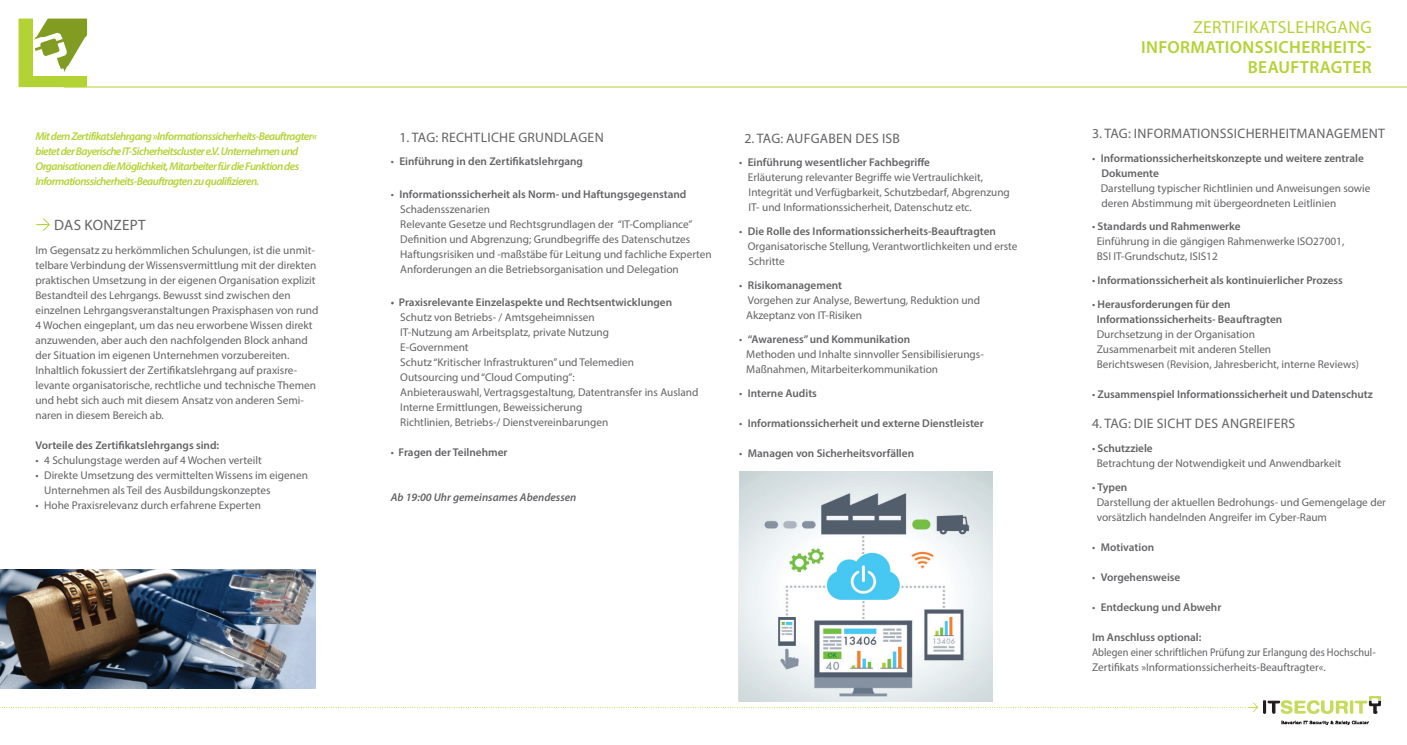
<style>
.page{position:relative;width:1407px;height:745px;background:#fff}
.page>*{position:absolute;margin:0;border:0;box-sizing:border-box;transform-origin:0 0}
.t1{font:600 17.5px "Myriad Pro";letter-spacing:.02em;color:#b3d234}
.t2{font:17.5px "Myriad Pro";letter-spacing:.02em;color:#b3d234}
.t3{font:15px "Myriad Pro";letter-spacing:.02em;color:#636366}
.t4{font:13.75px "Myriad Pro";letter-spacing:.02em;color:#636366}
.t5{font:11.25px/15px "Myriad Pro";color:#636366}
.t6{font:600 11.25px/15px "Myriad Pro";color:#636366}
.t7{font:italic 600 11.25px/15px "Myriad Pro";letter-spacing:-.05em;color:#b3d234}
.t8{font:11.25px/15px "Myriad Pro";color:#636366;scale:.92 1}
.t9{font:italic 600 11.25px "Myriad Pro";color:#636366}
.s1{font-weight:400}
</style>
<div class="page">
<img style="left:1263px;top:696px;width:117px;height:28px">
<svg style="left:0;top:702px;width:1258px;height:9px"></svg>
<div style="left:18px;top:18px;width:70px;height:70px;background:#b3d234"></div>
<img style="left:34px;top:20px;width:52px;height:56px">
<div style="left:18px;top:18px;width:70px;height:70px;border:1px solid #fff"></div>
<hr style="left:64px;top:87px;width:1343px;height:1px;background:#b3d234">
<svg style="left:36px;top:218px;width:14px;height:12px"></svg>
<img style="left:0;top:569px;width:315px;height:119px">
<img style="left:739px;top:471px;width:253px;height:229px">
<p class="t7" style="left:35px;top:128px;width:283px">Mit dem Zertifikatslehrgang »Informationssicherheits-Beauftragter« bietet der Bayerische IT-Sicherheitscluster e.V. Unternehmen und Organisationen die Möglichkeit, Mitarbeiter für die Funktion des Informationssicherheits-Beauftragten zu qualifizieren.</p>
<p class="t3" style="left:54px;top:215px;width:93px">DAS KONZEPT</p>
<p class="t5" style="left:35px;top:242px;width:285px">Im Gegensatz zu herkömmlichen Schulungen, ist die unmit&shy;telbare Verbindung der Wissensvermittlung mit der direkten praktischen Umsetzung in der eigenen Organisation explizit Bestandteil des Lehrgangs. Bewusst sind zwischen den einzelnen Lehrgangsveranstaltungen Praxisphasen von rund 4 Wochen eingeplant, um das neu erworbene Wissen direkt anzuwenden, aber auch den nachfolgenden Block anhand der Situation im eigenen Unternehmen vorzubereiten.</p>
<p class="t5" style="left:35px;top:362px;width:282px">Inhaltlich fokussiert der Zertifikatslehrgang auf praxisre&shy;levante organisatorische, rechtliche und technische Themen und hebt sich auch mit diesem Ansatz von anderen Semi&shy;naren in diesem Bereich ab.</p>
<p class="t6" style="left:35px;top:437px;width:185px">Vorteile des Zertifikatslehrgangs sind:</p>
<p class="t5" style="left:35px;top:452px;width:228px">• 4 Schulungstage werden auf 4 Wochen verteilt</p>
<p class="t5" style="left:44px;top:467px;width:265px;text-indent:-9px">• Direkte Umsetzung des vermittelten Wissens im eigenen<br>Unternehmen als Teil des Ausbildungskonzeptes</p>
<p class="t5" style="left:35px;top:497px;width:227px">• Hohe Praxisrelevanz durch erfahrene Experten</p>
<p class="t4" style="left:399px;top:128px;width:206px">1. TAG: RECHTLICHE GRUNDLAGEN</p>
<p class="t6" style="left:391px;top:154px;width:194px"><span class="s1">•</span> Einführung in den Zertifikatslehrgang</p>
<p class="t6" style="left:391px;top:186px;width:297px"><span class="s1">•</span> Informationssicherheit als Norm- und Haftungsgegenstand</p>
<p class="t5" style="left:400px;top:201px;width:313px">Schadensszenarien<br>Relevante Gesetze und Rechtsgrundlagen der “IT-Compliance” Definition und Abgrenzung; Grundbegriffe des Datenschutzes Haftungsrisiken und -maßstäbe für Leitung und fachliche Experten Anforderungen an die Betriebsorganisation und Delegation</p>
<p class="t6" style="left:391px;top:294px;width:283px">• Praxisrelevante Einzelaspekte und Rechtsentwicklungen</p>
<p class="t5" style="left:400px;top:309px;width:196px">Schutz von Betriebs- / Amtsgeheimnissen</p>
<p class="t5" style="left:400px;top:324px;width:210px">IT-Nutzung am Arbeitsplatz, private Nutzung</p>
<p class="t5" style="left:400px;top:339px;width:70px">E-Government</p>
<p class="t5" style="left:400px;top:354px;width:235px">Schutz “Kritischer Infrastrukturen” und Telemedien</p>
<p class="t5" style="left:400px;top:369px;width:176px">Outsourcing und “Cloud Computing”:</p>
<p class="t5" style="left:400px;top:384px;width:300px">Anbieterauswahl, Vertragsgestaltung, Datentransfer ins Ausland</p>
<p class="t5" style="left:400px;top:399px;width:184px">Interne Ermittlungen, Beweissicherung</p>
<p class="t5" style="left:400px;top:414px;width:209px">Richtlinien, Betriebs-/ Dienstvereinbarungen</p>
<p class="t6" style="left:391px;top:444px;width:118px"><span class="s1">•</span> Fragen der Teilnehmer</p>
<p class="t9" style="left:391px;top:489px;width:187px">Ab 19:00 Uhr gemeinsames Abendessen</p>
<p class="t4" style="left:744px;top:129px;width:157px">2. TAG: AUFGABEN DES ISB</p>
<p class="t6" style="left:739px;top:155px;width:192px"><span class="s1">•</span> Einführung wesentlicher Fachbegriffe</p>
<p class="t5" style="left:748px;top:170px;width:264px">Erläuterung relevanter Begriffe wie Vertraulichkeit,<br>Integrität und Verfügbarkeit, Schutzbedarf, Abgrenzung<br>IT- und Informationssicherheit, Datenschutz etc.</p>
<p class="t6" style="left:739px;top:223px;width:258px"><span class="s1">•</span> Die Rolle des Informationssicherheits-Beauftragten</p>
<p class="t5" style="left:748px;top:238px;width:271px">Organisatorische Stellung, Verantwortlichkeiten und erste<br>Schritte</p>
<p class="t6" style="left:739px;top:277px;width:105px"><span class="s1">•</span> Risikomanagement</p>
<p class="t5" style="left:746px;top:292px;width:235px">Vorgehen zur Analyse, Bewertung, Reduktion und<br>Akzeptanz von IT-Risiken</p>
<p class="t6" style="left:739px;top:331px;width:173px"><span class="s1">•</span> “Awareness” und Kommunikation</p>
<p class="t5" style="left:746px;top:346px;width:239px">Methoden und Inhalte sinnvoller Sensibilisierungs-<br>Maßnahmen, Mitarbeiterkommunikation</p>
<p class="t6" style="left:739px;top:385px;width:79px"><span class="s1">•</span> Interne Audits</p>
<p class="t6" style="left:739px;top:415px;width:246px"><span class="s1">•</span> Informationssicherheit und externe Dienstleister</p>
<p class="t6" style="left:739px;top:445px;width:176px"><span class="s1">•</span> Managen von Sicherheitsvorfällen</p>
<p class="t2" style="left:1193px;top:16px;width:180px">ZERTIFIKATSLEHRGANG</p>
<p class="t1" style="left:1141px;top:36px;width:232px">INFORMATIONSSICHERHEITS-</p>
<p class="t1" style="left:1248px;top:56px;width:125px">BEAUFTRAGTER</p>
<p class="t4" style="left:1092px;top:124px;width:294px">3. TAG: INFORMATIONSSICHERHEITMANAGEMENT</p>
<p class="t6" style="left:1101px;top:150px;width:264px;text-indent:-9px"><span class="s1">•</span> Informationssicherheitskonzepte und weitere zentrale<br>Dokumente</p>
<p class="t5" style="left:1101px;top:180px;width:271px">Darstellung typischer Richtlinien und Anweisungen sowie deren Abstimmung mit übergeordneten Leitlinien</p>
<p class="t6" style="left:1092px;top:218px;width:150px"><span class="s1">•</span> Standards und Rahmenwerke</p>
<p class="t5" style="left:1097px;top:234px;width:249px">Einführung in die gängigen Rahmenwerke ISO27001,<br>BSI IT-Grundschutz, ISIS12</p>
<p class="t6" style="left:1092px;top:272px;width:252px"><span class="s1">•</span> Informationssicherheit als kontinuierlicher Prozess</p>
<p class="t6" style="left:1096px;top:296px;width:187px;text-indent:-5px"><span class="s1">•</span> Herausforderungen für den<br>Informationssicherheits- Beauftragten</p>
<p class="t5" style="left:1097px;top:326px;width:160px">Durchsetzung in der Organisation</p>
<p class="t5" style="left:1097px;top:341px;width:176px">Zusammenarbeit mit anderen Stellen</p>
<p class="t5" style="left:1097px;top:356px;width:264px">Berichtswesen (Revision, Jahresbericht, interne Reviews)</p>
<p class="t6" style="left:1092px;top:386px;width:282px"><span class="s1">•</span> Zusammenspiel Informationssicherheit und Datenschutz</p>
<p class="t4" style="left:1092px;top:414px;width:205px">4. TAG: DIE SICHT DES ANGREIFERS</p>
<p class="t6" style="left:1092px;top:440px;width:62px"><span class="s1">•</span> Schutzziele</p>
<p class="t5" style="left:1097px;top:455px;width:246px">Betrachtung der Notwendigkeit und Anwendbarkeit</p>
<p class="t6" style="left:1092px;top:478px;width:37px"><span class="s1">•</span> Typen</p>
<p class="t5" style="left:1097px;top:494px;width:291px">Darstellung der aktuellen Bedrohungs- und Gemengelage der vorsätzlich handelnden Angreifer im Cyber-Raum</p>
<p class="t6" style="left:1092px;top:538px;width:64px"><span class="s1">•</span> Motivation</p>
<p class="t6" style="left:1092px;top:568px;width:90px"><span class="s1">•</span> Vorgehensweise</p>
<p class="t6" style="left:1092px;top:598px;width:131px"><span class="s1">•</span> Entdeckung und Abwehr</p>
<p class="t6" style="left:1092px;top:628px;width:111px">Im Anschluss optional:</p>
<p class="t8" style="left:1092px;top:644px;width:310px">Ablegen einer schriftlichen Prüfung zur Erlangung des Hochschul-<br>Zertifikats »Informationssicherheits-Beauftragter«.</p>
</div>
